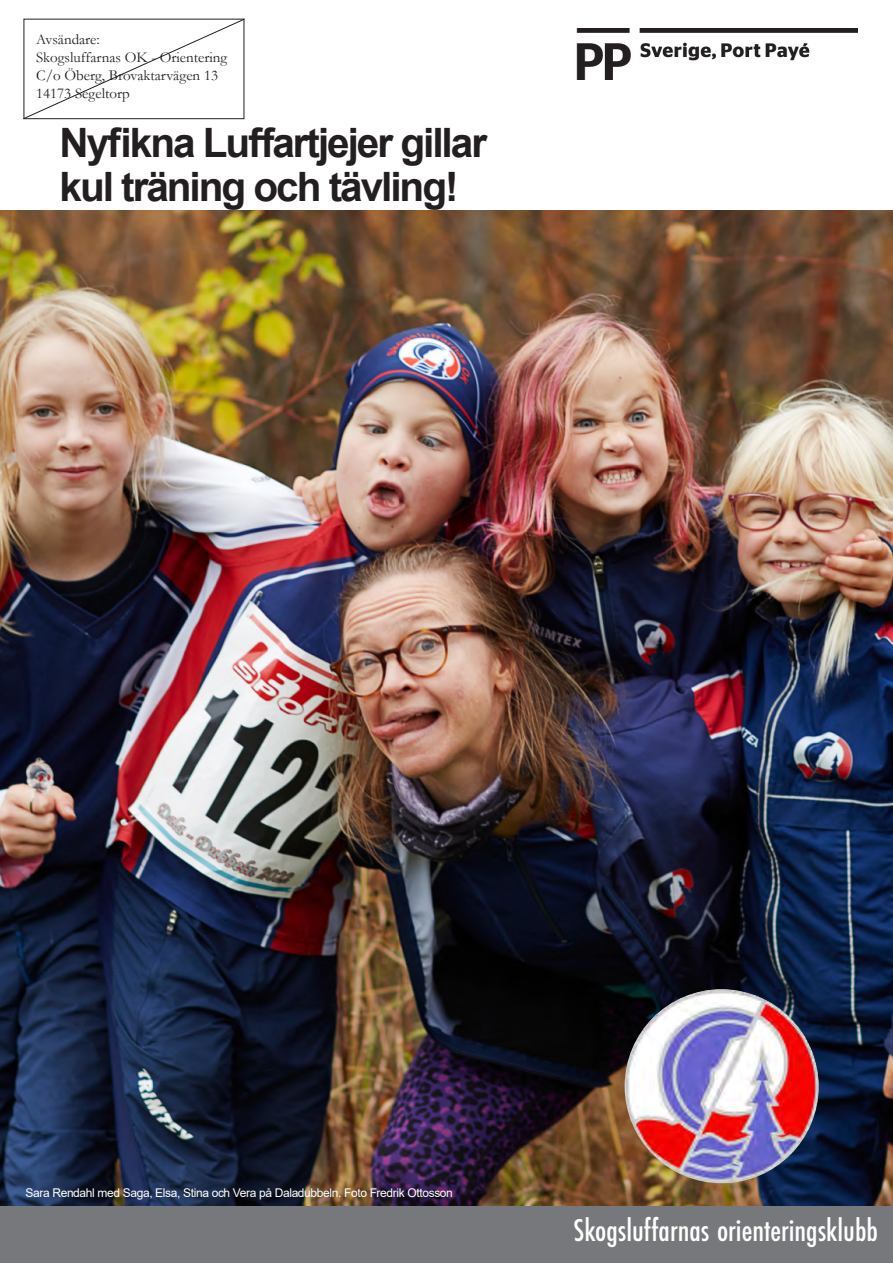
<style>
.page{position:relative;width:893px;height:1263px;background:#fff}
.page>*{position:absolute;margin:0;border:0;box-sizing:border-box;transform-origin:0 0}
.Rubrik_1{font:700 40.5px "Arial";letter-spacing:-.05em;color:#231f20}
.t1{font:500 32.7px "Futura PT Cond";color:#fff}
.Bröd{font:15px/18px "Garamond";color:#231f20}
.Bildtext{font:12px "Arial";letter-spacing:-.03em;color:#fff}
</style>
<div class="page">
<img style="left:0;top:211px;width:893px;height:995px">
<div style="left:0;top:1206px;width:893px;height:57px;background:#76787b"></div>
<img style="left:576px;top:28px;width:282px;height:52px">
<img style="left:625px;top:989px;width:194px;height:194px;border-radius:97px">
<svg style="left:23px;top:18px;width:222px;height:102px"></svg>
<p class="Bröd" style="left:36px;top:30px;width:193px">Avsändare:<br>Skogsluffarnas OK - Orientering</p>
<p class="Bröd" style="left:36px;top:66px;width:183px">C/o Öberg, Brovaktarvägen 13</p>
<p class="Bröd" style="left:36px;top:84px;width:95px">14173 Segeltorp</p>
<p class="Rubrik_1" style="left:60px;top:114px;width:429px">Nyfikna Luffartjejer gillar</p>
<p class="Rubrik_1" style="left:60px;top:158px;width:401px">kul träning och tävling!</p>
<p class="Bildtext" style="left:26px;top:1184px;width:429px">Sara Rendahl med Saga, Elsa, Stina och Vera på Daladubbeln. Foto Fredrik Ottosson</p>
<p class="t1" style="left:574px;top:1211px;width:306px">Skogsluffarnas orienteringsklubb</p>
</div>
